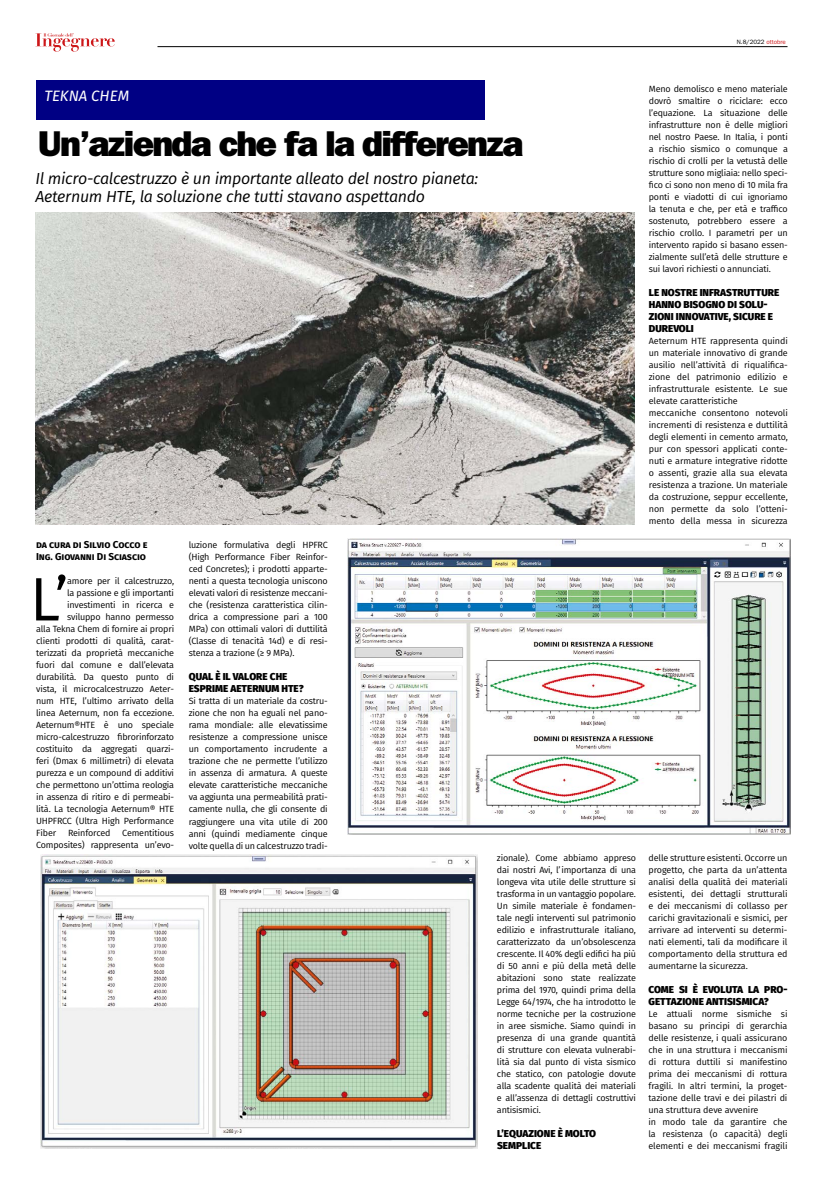
<style>
.page{position:relative;width:823px;height:1191px;background:#fff}
.page>*{position:absolute;margin:0;border:0;box-sizing:border-box;transform-origin:0 0}
.t1{font:61.3px "Fira Sans";color:#000}
.t2{font:36px "ITC Franklin Gothic Std Hvy";letter-spacing:-.05em;color:#000}
.t3{font:italic 16px/18px "Fira Sans";letter-spacing:-.02em;color:#000}
.t4{font:italic 15px "Fira Sans";color:#fff}
.t5{font:800 10px/12px "Fira Sans";color:#000}
.t6{font:700 10px/12px "Fira Sans";letter-spacing:-.01em;color:#000}
.t7{font:9px/12px "Fira Sans";letter-spacing:-.02em;color:#000;text-align:justify}
.t8{font:6.2px "ITC Franklin Gothic Std";color:#000}
.s1{color:#cd1719}
</style>
<div class="page">
<hr style="left:157px;top:46px;width:630px;height:1px;background:#000">
<svg style="left:35px;top:33px;width:80px;height:19px"></svg>
<div style="left:36px;top:80px;width:448px;height:40px;background:#000084"></div>
<img style="left:35px;top:212px;width:599px;height:312px">
<img style="left:41px;top:854px;width:436px;height:294px">
<img style="left:347px;top:538px;width:443px;height:297px">
<p class="t8" style="left:736px;top:38px;width:51px">N.8/2022 <span class="s1">ottobre</span></p>
<h3 class="t4" style="left:44px;top:84px;width:87px">TEKNA CHEM</h3>
<h2 class="t2" style="left:38px;top:123px;width:486px">Un’azienda che fa la differenza</h2>
<h3 class="t3" style="left:35px;top:169px;width:444px">Il micro-calcestruzzo è un importante alleato del nostro pianeta:<br>Aeternum HTE, la soluzione che tutti stavano aspettando</h3>
<p class="t6" style="left:36px;top:538px;width:113px">da cura di Silvio Cocco e<br>Ing. Giovanni Di Sciascio</p>
<h1 class="t1" style="left:30px;top:553px;width:40px">L’</h1>
<p class="t7" style="left:67px;top:575px;width:108px">amore per il calcestruzzo,</p>
<p class="t7" style="left:67px;top:587px;width:108px">la passione e gli importanti</p>
<p class="t7" style="left:67px;top:599px;width:108px">investimenti in ricerca e</p>
<p class="t7" style="left:67px;top:611px;width:108px">sviluppo hanno permesso</p>
<p class="t7" style="left:36px;top:623px;width:139px">alla Tekna Chem di fornire ai propri</p>
<p class="t7" style="left:36px;top:635px;width:139px">clienti prodotti di qualità, carat-</p>
<p class="t7" style="left:36px;top:647px;width:139px">terizzati da proprietà meccaniche</p>
<p class="t7" style="left:36px;top:659px;width:139px">fuori dal comune e dall’elevata</p>
<p class="t7" style="left:36px;top:671px;width:139px">durabilità. Da questo punto di</p>
<p class="t7" style="left:36px;top:683px;width:139px">vista, il microcalcestruzzo Aeter-</p>
<p class="t7" style="left:36px;top:695px;width:139px">num HTE, l’ultimo arrivato della</p>
<p class="t7" style="left:36px;top:707px;width:139px">linea Aeternum, non fa eccezione.</p>
<p class="t7" style="left:36px;top:719px;width:139px">Aeternum®HTE è uno speciale</p>
<p class="t7" style="left:36px;top:731px;width:139px">micro-calcestruzzo fibrorinforzato</p>
<p class="t7" style="left:36px;top:743px;width:139px">costituito da aggregati quarzi-</p>
<p class="t7" style="left:36px;top:755px;width:139px">feri (Dmax 6 millimetri) di elevata</p>
<p class="t7" style="left:36px;top:767px;width:139px">purezza e un compound di additivi</p>
<p class="t7" style="left:36px;top:779px;width:139px">che permettono un’ottima reologia</p>
<p class="t7" style="left:36px;top:791px;width:139px">in assenza di ritiro e di permeabi-</p>
<p class="t7" style="left:36px;top:803px;width:139px">lità. La tecnologia Aeternum® HTE</p>
<p class="t7" style="left:36px;top:815px;width:139px">UHPFRCC (Ultra High Performance</p>
<p class="t7" style="left:36px;top:827px;width:22px">Fiber</p>
<p class="t7" style="left:68px;top:827px;width:44px">Reinforced</p>
<p class="t7" style="left:36px;top:827px;width:139px;text-align:right">Cementitious<br>Composites) rappresenta un’evo-</p>
<p class="t7" style="left:189px;top:539px;width:140px">luzione formulativa degli HPFRC (High Performance Fiber Reinfor&shy;ced Concretes); i prodotti apparte&shy;nenti a questa tecnologia uniscono elevati valori di resistenze meccani&shy;che (resistenza caratteristica cilin&shy;drica a compressione pari a 100<br>MPa) con ottimali valori di duttilità (Classe di tenacità 14d) e di resi&shy;stenza a trazione (≥ 9 MPa).</p>
<p class="t5" style="left:189px;top:670px;width:116px">QUAL È IL VALORE CHE<br>ESPRIME AETERNUM HTE?</p>
<p class="t7" style="left:189px;top:695px;width:140px">Si tratta di un materiale da costru&shy;zione che non ha eguali nel pano&shy;rama mondiale: alle elevatissime resistenze a compressione unisce un comportamento incrudente a trazione che ne permette l’utilizzo in assenza di armatura. A queste elevate caratteristiche meccaniche va aggiunta una permeabilità prati&shy;camente nulla, che gli consente di raggiungere una vita utile di 200 anni (quindi mediamente cinque volte quella di un calcestruzzo tradi-</p>
<p class="t7" style="left:496px;top:851px;width:140px">zionale). Come abbiamo appreso dai nostri Avi, l’importanza di una longeva vita utile delle strutture si trasforma in un vantaggio popolare.<br>Un simile materiale è fondamen&shy;tale negli interventi sul patrimonio edilizio e infrastrutturale italiano, caratterizzato da un’obsolescenza crescente. Il 40% degli edifici ha più di 50 anni e più della metà delle abitazioni sono state realizzate prima del 1970, quindi prima della Legge 64/1974, che ha introdotto le norme tecniche per la costruzione in aree sismiche. Siamo quindi in presenza di una grande quantità di strutture con elevata vulnerabi&shy;lità sia dal punto di vista sismico che statico, con patologie dovute alla scadente qualità dei materiali e all’assenza di dettagli costruttivi antisismici.</p>
<p class="t5" style="left:496px;top:1126px;width:100px">L’EQUAZIONE È MOLTO<br>SEMPLICE</p>
<p class="t7" style="left:648px;top:83px;width:140px">Meno demolisco e meno materiale dovrò smaltire o riciclare: ecco l’equazione. La situazione delle infrastrutture non è delle migliori nel nostro Paese. In Italia, i ponti a rischio sismico o comunque a rischio di crolli per la vetustà delle strutture sono migliaia: nello speci&shy;fico ci sono non meno di 10 mila fra ponti e viadotti di cui ignoriamo la tenuta e che, per età e traffico sostenuto, potrebbero essere a rischio crollo. I parametri per un intervento rapido si basano essen&shy;zialmente sull’età delle strutture e sui lavori richiesti o annunciati.</p>
<p class="t5" style="left:648px;top:286px;width:132px">LE NOSTRE INFRASTRUTTURE<br>HANNO BISOGNO DI SOLU-<br>ZIONI INNOVATIVE, SICURE E<br>DUREVOLI</p>
<p class="t7" style="left:648px;top:335px;width:140px;text-align:left">Aeternum HTE rappresenta quindi un materiale innovativo di grande ausilio nell’attività di riqualifica&shy;zione del patrimonio edilizio e infrastrutturale esistente. Le sue elevate caratteristiche<br>meccaniche consentono notevoli incrementi di resistenza e duttilità degli elementi in cemento armato, pur con spessori applicati conte&shy;nuti e armature integrative ridotte o assenti, grazie alla sua elevata resistenza a trazione. Un materiale da costruzione, seppur eccellente, non permette da solo l’otteni&shy;mento della messa in sicurezza</p>
<p class="t7" style="left:648px;top:851px;width:140px">delle strutture esistenti. Occorre un progetto, che parta da un’attenta analisi della qualità dei materiali esistenti, dei dettagli strutturali e dei meccanismi di collasso per carichi gravitazionali e sismici, per arrivare ad interventi su determi&shy;nati elementi, tali da modificare il comportamento della struttura ed aumentarne la sicurezza.</p>
<p class="t5" style="left:648px;top:982px;width:140px">COME SI È EVOLUTA LA PRO-<br>GETTAZIONE ANTISISMICA?</p>
<p class="t7" style="left:648px;top:1007px;width:140px;text-align:left">Le attuali norme sismiche si basano su principi di gerarchia delle resistenze, i quali assicurano che in una struttura i meccanismi di rottura duttili si manifestino prima dei meccanismi di rottura fragili. In altri termini, la proget&shy;tazione delle travi e dei pilastri di una struttura deve avvenire<br>in modo tale da garantire che la resistenza (o capacità) degli elementi e dei meccanismi fragili</p>
</div>
